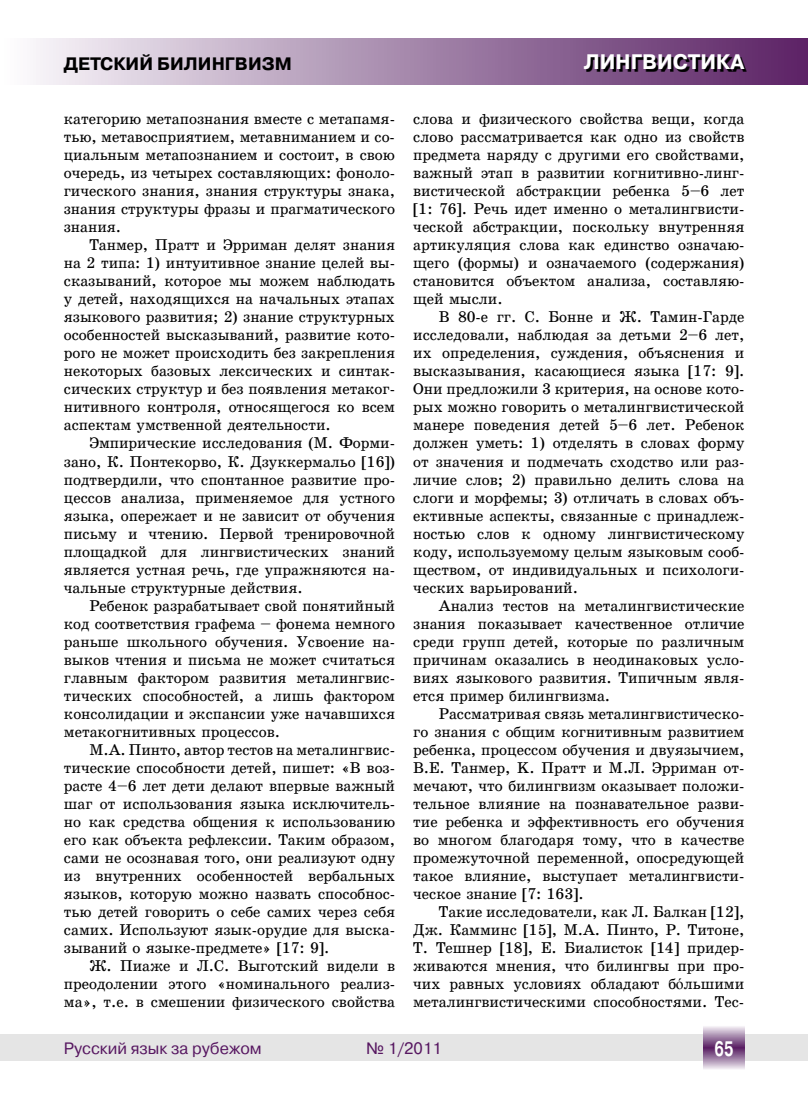
<style>
.page{position:relative;width:808px;height:1106px;background:#fff}
.page>*{position:absolute;margin:0;border:0;box-sizing:border-box;transform-origin:0 0}
.t1{font:700 21px "Pragmatica C";color:#fff}
.t2{font:700 21px "Pragmatica C";color:#fff;scale:.7 1}
.t3{font:700 18px "Pragmatica C";color:#000}
.t4{font:16.5px "Pragmatica C";color:#571761}
.t5{font:15px/18px "School Plain";color:#000;text-align:justify}
.s1{font-family:"Times New Roman";font-size:15.75px}
</style>
<div class="page">
<div style="left:0;top:1034px;width:808px;height:26px;background:#e5e5e5"></div>
<svg style="left:704px;top:1026px;width:40px;height:43px"></svg>
<div style="left:0;top:38px;width:808px;height:46px;background:linear-gradient(to right,#fafafc,#581f62)"></div>
<svg style="left:586px;top:56px;width:161px;height:16px"></svg>
<p class="t3" style="left:64px;top:54px;width:28px">Детский</p>
<p class="t3" style="left:157px;top:54px;width:15px">билингвизм</p>
<h1 class="t1" style="left:584px;top:51px;width:162px">ЛИНГВИСТИКА</h1>
<p class="t5" style="left:64px;top:110px;width:333px">категорию метапознания вместе с метапамя&shy;тью, метавосприятием, метавниманием и со&shy;циальным метапознанием и состоит, в свою очередь, из четырех составляющих: фоноло&shy;гического знания, знания структуры знака, знания структуры фразы и прагматического знания.</p>
<p class="t5" style="left:64px;top:236px;width:333px;text-indent:26px">Танмер, Пратт и Эрриман делят знания на 2 типа: 1) интуитивное знание целей вы&shy;сказываний, которое мы можем наблюдать у детей, находящихся на начальных этапах языкового развития; 2) знание структурных особенностей высказываний, развитие кото&shy;рого не может происходить без закрепления некоторых базовых лексических и синтак&shy;сических структур и без появления метаког&shy;нитивного контроля, относящегося ко всем аспектам умственной деятельности.</p>
<p class="t5" style="left:64px;top:434px;width:333px;text-indent:26px">Эмпирические исследования (М. Форми&shy;зано, К. Понтекорво, К. Дзуккермальо [16]) подтвердили, что спонтанное развитие про&shy;цессов анализа, применяемое для устного языка, опережает и не зависит от обучения письму и чтению. Первой тренировочной площадкой для лингвистических знаний является устная речь, где упражняются на&shy;чальные структурные действия.</p>
<p class="t5" style="left:64px;top:596px;width:333px;text-indent:26px">Ребенок разрабатывает свой понятийный код соответствия графема – фонема немного раньше школьного обучения. Усвоение на&shy;выков чтения и письма не может считаться главным фактором развития металингвис&shy;тических способностей, а лишь фактором консолидации и экспансии уже начавшихся метакогнитивных процессов.</p>
<p class="t5" style="left:64px;top:740px;width:333px;text-indent:26px">М.А. Пинто, автор тестов на металингвис&shy;тические способности детей, пишет: «В воз&shy;расте 4–6 лет дети делают впервые важный шаг от использования языка исключитель&shy;но как средства общения к использованию его как объекта рефлексии. Таким образом, сами не осознавая того, они реализуют одну из внутренних особенностей вербальных языков, которую можно назвать способнос&shy;тью детей говорить о себе самих через себя самих. Используют язык-орудие для выска&shy;зываний о языке-предмете» [17: 9].</p>
<p class="t5" style="left:64px;top:956px;width:333px;text-indent:26px">Ж. Пиаже и Л.С. Выготский видели в преодолении этого «номинального реализ&shy;ма», т.е. в смешении физического свойства</p>
<p class="t5" style="left:413px;top:110px;width:333px">слова и физического свойства вещи, когда слово рассматривается как одно из свойств предмета наряду с другими его свойствами, важный этап в развитии когнитивно-линг&shy;вистической абстракции ребенка 5–6 лет [1: 76]. Речь идет именно о металингвисти&shy;ческой абстракции, поскольку внутренняя артикуляция слова как единство означаю&shy;щего (формы) и означаемого (содержания) становится объектом анализа, составляю&shy;щей мысли.</p>
<p class="t5" style="left:413px;top:308px;width:333px;text-indent:26px">В 80-е гг. С. Бонне и Ж. Тамин-Гарде исследовали, наблюдая за детьми 2–6 лет, их определения, суждения, объяснения и высказывания, касающиеся языка [17: 9].<br>Они предложили 3 критерия, на основе кото&shy;рых можно говорить о металингвистической манере поведения детей 5–6 лет. Ребенок должен уметь: 1) отделять в словах форму от значения и подмечать сходство или раз&shy;личие слов; 2) правильно делить слова на слоги и морфемы; 3) отличать в словах объ&shy;ективные аспекты, связанные с принадлеж&shy;ностью слов к одному лингвистическому коду, используемому целым языковым сооб&shy;ществом, от индивидуальных и психологи&shy;ческих варьирований.</p>
<p class="t5" style="left:413px;top:596px;width:333px;text-indent:26px">Анализ тестов на металингвистические знания показывает качественное отличие среди групп детей, которые по различным причинам оказались в неодинаковых усло&shy;виях языкового развития. Типичным явля&shy;ется пример билингвизма.</p>
<p class="t5" style="left:413px;top:704px;width:333px;text-indent:26px">Рассматривая связь металингвистическо&shy;го знания с общим когнитивным развитием ребенка, процессом обучения и двуязычием, В.Е. Танмер, K. Пратт и М.Л. Эрриман от&shy;мечают, что билингвизм оказывает положи&shy;тельное влияние на познавательное разви&shy;тие ребенка и эффективность его обучения во многом благодаря тому, что в качестве промежуточной переменной, опосредующей такое влияние, выступает металингвисти&shy;ческое знание [7: 163].</p>
<p class="t5" style="left:413px;top:902px;width:333px;text-indent:26px">Такие исследователи, как Л. Балкан [12], Дж. Камминс [15], М.А. Пинто, Р. Титоне, Т. Тешнер [18], Е. Биалисток [14] придер&shy;живаются мнения, что билингвы при про&shy;чих равных условиях обладают б<span class="s1">ó</span>льшими металингвистическими способностями. Тес-</p>
<p class="t4" style="left:64px;top:1039px;width:199px">Русский язык за рубежом</p>
<p class="t4" style="left:366px;top:1039px;width:77px">№ 1/2011</p>
<h1 class="t2" style="left:714px;top:1037px;width:29px">65</h1>
</div>
